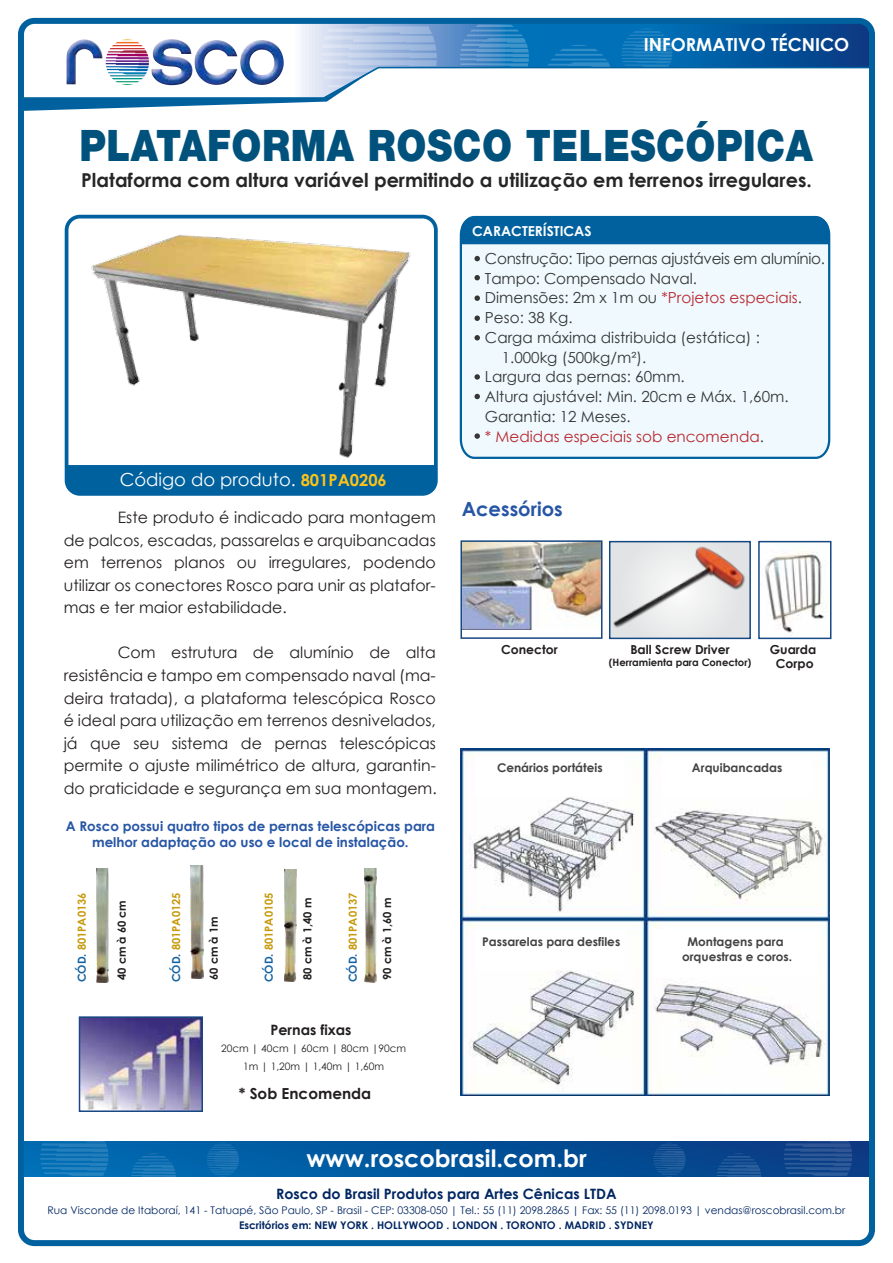
<style>
.page{position:relative;width:893px;height:1263px;background:#fff}
.page>*{position:absolute;margin:0;border:0;box-sizing:border-box;transform-origin:0 0}
.t1{font:900 43.5px "Helvetica Neue CE";letter-spacing:.015em;color:#00527d;scale:.87 1}
.t2{font:700 24px "Century Gothic";color:#fff}
.t3{font:700 19.5px "Century Gothic";color:#2755a5}
.t4{font:700 19.2px "Century Gothic";color:#262626}
.t5{font:18px "Century Gothic";color:#fff}
.t6{font:700 18px "Century Gothic";color:#fff}
.t7{font:15.75px/22.5px "Century Gothic";color:#231f20;text-align:justify}
.t8{font:15.15px "Century Gothic";color:#353635}
.t9{font:15.15px "Century Gothic";letter-spacing:-.02em;color:#353635}
.t10{font:15.15px "Century Gothic";color:#b8292f}
.t11{font:700 15.15px "Century Gothic";color:#231f20}
.t12{font:700 14.25px "Century Gothic";color:#002662}
.t13{font:700 14.25px "Century Gothic";color:#231f20}
.t14{font:700 13.8px "Century Gothic";color:#fff}
.t15{font:700 13.5px/16px "Century Gothic";color:#2755a5;text-align:center}
.t16{font:700 12.45px/14.9px "Century Gothic";color:#231f20;text-align:center}
.t17{font:700 12px/14.4px "Century Gothic";color:#434343;text-align:center}
.t18{font:700 11.1px "Century Gothic";color:#c7990b}
.t19{font:700 11.1px "Century Gothic";color:#231f20}
.t20{font:10.5px "Century Gothic";color:#002662}
.t21{font:700 10.5px "Century Gothic";color:#002662}
.t22{font:10.2px/18px "Century Gothic";color:#231f20;text-align:center}
.t23{font:700 10.05px "Century Gothic";color:#231f20}
.s1{font-weight:700;font-size:16.5px;color:#fec317}
.s2{color:#1262a1}
.s3{color:#b8292f}
.s4{color:#353635}
</style>
<div class="page">
<img style="left:82px;top:1019px;width:118px;height:90px">
<div style="left:79px;top:1016px;width:124px;height:96px;border:2px solid #184783"></div>
<img style="left:97px;top:869px;width:12px;height:113px">
<img style="left:190px;top:865px;width:13px;height:114px">
<img style="left:284px;top:869px;width:13px;height:113px">
<img style="left:365px;top:869px;width:12px;height:113px">
<svg style="left:25px;top:1141px;width:843px;height:35px;background:#01539a"></svg>
<svg style="left:40px;top:1141px;width:68px;height:36px;background:#1476b7"></svg>
<svg style="left:131px;top:1153px;width:45px;height:24px"></svg>
<svg style="left:207px;top:1143px;width:32px;height:34px"></svg>
<svg style="left:784px;top:1141px;width:68px;height:36px;background:#1d4c8f"></svg>
<svg style="left:716px;top:1153px;width:45px;height:24px"></svg>
<svg style="left:653px;top:1143px;width:33px;height:34px"></svg>
<div style="left:459px;top:227px;width:372px;height:232px;background:#eff9fe"></div>
<svg style="left:474px;top:256px;width:6px;height:5px"></svg>
<svg style="left:474px;top:275px;width:6px;height:5px"></svg>
<svg style="left:474px;top:295px;width:6px;height:6px"></svg>
<svg style="left:474px;top:315px;width:6px;height:6px"></svg>
<svg style="left:474px;top:335px;width:6px;height:5px"></svg>
<svg style="left:474px;top:394px;width:6px;height:5px"></svg>
<svg style="left:474px;top:433px;width:6px;height:6px"></svg>
<svg style="left:474px;top:374px;width:6px;height:6px"></svg>
<div style="left:461px;top:217px;width:368px;height:27px;background:#00619e"></div>
<div style="left:18px;top:18px;width:857px;height:1228px;border:6px solid #00619e;border-radius:13px"></div>
<div style="left:67px;top:487px;width:369px;height:7px;background:#00619f"></div>
<svg style="left:20px;top:17px;width:853px;height:102px"></svg>
<img style="left:461px;top:749px;width:368px;height:346px">
<div style="left:475px;top:756px;width:150px;height:39px;background:#fff"></div>
<div style="left:662px;top:756px;width:150px;height:39px;background:#fff"></div>
<div style="left:475px;top:930px;width:150px;height:39px;background:#fff"></div>
<div style="left:652px;top:930px;width:166px;height:47px;background:#fff"></div>
<img style="left:64px;top:214px;width:374px;height:273px">
<img style="left:463px;top:543px;width:136px;height:86px">
<div style="left:460px;top:540px;width:142px;height:99px;border:2px solid #184783"></div>
<img style="left:599px;top:540px;width:161px;height:100px">
<img style="left:765px;top:551px;width:62px;height:83px">
<div style="left:758px;top:541px;width:73px;height:98px;border:2px solid #164883"></div>
<p class="t6" style="left:644px;top:31px;width:207px">INFORMATIVO TÉCNICO</p>
<h1 class="t1" style="left:79px;top:118px;width:845px">PLATAFORMA ROSCO TELESCÓPICA</h1>
<p class="t4" style="left:81px;top:165px;width:732px">Plataforma com altura variável permitindo a utilização em terrenos irregulares.</p>
<p class="t14" style="left:472px;top:220px;width:121px">CARACTERÍSTICAS</p>
<p class="t5" style="left:120px;top:467px;width:269px">Código do produto. <span class="s1">801PA0206</span></p>
<p class="t7" style="left:64px;top:506px;width:374px;text-indent:54px">Este produto é indicado para montagem de palcos, escadas, passarelas e arquibancadas em terrenos planos ou irregulares, podendo utilizar os conectores Rosco para unir as platafor&shy;mas e ter maior estabilidade.</p>
<p class="t7" style="left:64px;top:641px;width:374px;text-indent:54px">Com estrutura de alumínio de alta resistência e tampo em compensado naval (ma&shy;deira tratada), a plataforma telescópica Rosco é ideal para utilização em terrenos desnivelados, já que seu sistema de pernas telescópicas permite o ajuste milimétrico de altura, garantin&shy;do praticidade e segurança em sua montagem.</p>
<p class="t15" style="left:66px;top:817px;width:371px">A Rosco possui quatro tipos de pernas telescópicas para melhor adaptação ao uso e local de instalação.</p>
<p class="t18" style="left:74px;top:982px;width:91px;rotate:-90deg"><span class="s2">CÓD.</span> 801PA0136</p>
<p class="t19" style="left:114px;top:980px;width:81px;rotate:-90deg">40 cm à 60 cm</p>
<p class="t18" style="left:168px;top:982px;width:91px;rotate:-90deg"><span class="s2">CÓD.</span> 801PA0125</p>
<p class="t18" style="left:260px;top:982px;width:91px;rotate:-90deg"><span class="s2">CÓD.</span> 801PA0105</p>
<p class="t18" style="left:344px;top:982px;width:91px;rotate:-90deg"><span class="s2">CÓD.</span> 801PA0137</p>
<p class="t19" style="left:299px;top:980px;width:84px;rotate:-90deg">80 cm à 1,40 m</p>
<p class="t19" style="left:379px;top:980px;width:84px;rotate:-90deg">90 cm à 1,60 m</p>
<p class="t19" style="left:205px;top:980px;width:65px;rotate:-90deg">60 cm à 1m</p>
<p class="t13" style="left:270px;top:1019px;width:83px">Pernas fixas</p>
<p class="t22" style="left:221px;top:1039px;width:187px">20cm | 40cm | 60cm | 80cm |90cm<br>1m | 1,20m | 1,40m | 1,60m</p>
<p class="t11" style="left:239px;top:1081px;width:134px">* Sob Encomenda</p>
<p class="t9" style="left:485px;top:248px;width:341px">Construção: Tipo pernas ajustáveis em alumínio.</p>
<p class="t8" style="left:485px;top:268px;width:213px">Tampo: Compensado Naval.</p>
<p class="t8" style="left:485px;top:287px;width:318px">Dimensões: 2m x 1m ou <span class="s3">*Projetos especiais</span>.</p>
<p class="t8" style="left:485px;top:307px;width:89px">Peso: 38 Kg.</p>
<p class="t8" style="left:485px;top:327px;width:276px">Carga máxima distribuida (estática) :</p>
<p class="t8" style="left:502px;top:347px;width:146px">1.000kg (500kg/m²).</p>
<p class="t8" style="left:485px;top:366px;width:201px">Largura das pernas: 60mm.</p>
<p class="t8" style="left:485px;top:386px;width:305px">Altura ajustável: Min. 20cm e Máx. 1,60m.</p>
<p class="t8" style="left:485px;top:406px;width:147px">Garantia: 12 Meses.</p>
<p class="t10" style="left:485px;top:426px;width:280px">* Medidas especiais sob encomenda<span class="s4">.</span></p>
<p class="t3" style="left:462px;top:494px;width:103px">Acessórios</p>
<p class="t16" style="left:501px;top:641px;width:58px">Conector</p>
<p class="t16" style="left:770px;top:641px;width:48px">Guarda<br>Corpo</p>
<p class="t16" style="left:630px;top:641px;width:101px">Ball Screw Driver</p>
<p class="t23" style="left:609px;top:655px;width:144px">(Herramienta para Conector)</p>
<p class="t17" style="left:497px;top:760px;width:107px">Cenários portáteis</p>
<p class="t17" style="left:692px;top:760px;width:92px">Arquibancadas</p>
<p class="t17" style="left:482px;top:934px;width:139px">Passarelas para desfiles</p>
<p class="t17" style="left:682px;top:934px;width:112px">Montagens para orquestras e coros.</p>
<h2 class="t2" style="left:306px;top:1140px;width:282px">www.roscobrasil.com.br</h2>
<p class="t12" style="left:276px;top:1183px;width:342px">Rosco do Brasil Produtos para Artes Cênicas LTDA</p>
<p class="t20" style="left:48px;top:1203px;width:799px">Rua Visconde de Itaboraí, 141 - Tatuapé, São Paulo, SP - Brasil - CEP: 03308-050 | Tel.: 55 (11) 2098.2865 | Fax: 55 (11) 2098.0193 | vendas@roscobrasil.com.br</p>
<p class="t21" style="left:239px;top:1217px;width:416px">Escritórios em: NEW YORK . HOLLYWOOD . LONDON . TORONTO . MADRID . SYDNEY</p>
</div>
